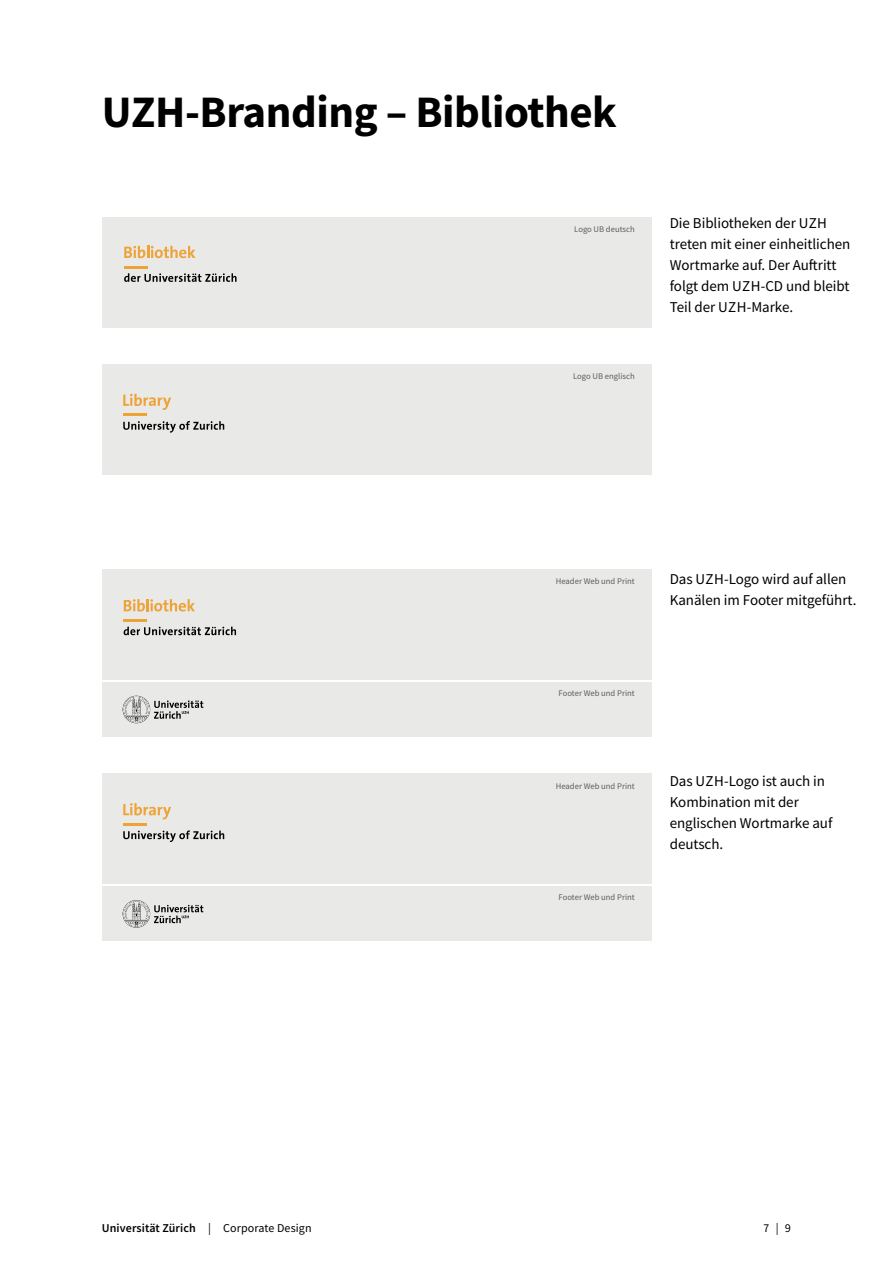
<style>
.page{position:relative;width:893px;height:1263px;background:#fff}
.page>*{position:absolute;margin:0;border:0;box-sizing:border-box;transform-origin:0 0}
.t1{font:700 45px "Source Sans Pro";letter-spacing:-.01em;color:#000}
.t2{font:15px/21px "Source Sans Pro";letter-spacing:-.005em;color:#000}
.t3{font:600 12px "Source Sans Pro";letter-spacing:.01em;color:#000}
.t4{font:12px "Source Sans Pro";color:#000}
.t5{font:8.55px "Source Sans Pro";color:#5b5e5f}
.s1{font-weight:400}
</style>
<div class="page">
<div style="left:102px;top:217px;width:550px;height:110px;background:#e9e9e8"></div>
<div style="left:102px;top:364px;width:550px;height:111px;background:#e9e9e8"></div>
<div style="left:102px;top:569px;width:550px;height:111px;background:#e9e9e8"></div>
<div style="left:102px;top:774px;width:550px;height:110px;background:#e9e9e8"></div>
<div style="left:102px;top:682px;width:550px;height:55px;background:#e9e9e8"></div>
<div style="left:102px;top:886px;width:550px;height:55px;background:#e9e9e8"></div>
<svg style="left:123px;top:696px;width:80px;height:27px"></svg>
<svg style="left:123px;top:900px;width:80px;height:28px"></svg>
<hr style="left:123px;top:414px;width:24px;height:2px;background:#efa335">
<svg style="left:123px;top:394px;width:48px;height:16px"></svg>
<svg style="left:123px;top:421px;width:101px;height:12px"></svg>
<svg style="left:124px;top:246px;width:71px;height:12px"></svg>
<hr style="left:124px;top:266px;width:24px;height:2px;background:#eea337">
<svg style="left:124px;top:273px;width:113px;height:9px"></svg>
<hr style="left:123px;top:823px;width:24px;height:2px;background:#efa335">
<svg style="left:123px;top:803px;width:48px;height:16px"></svg>
<svg style="left:123px;top:830px;width:101px;height:12px"></svg>
<svg style="left:124px;top:599px;width:71px;height:12px"></svg>
<hr style="left:124px;top:619px;width:23px;height:2px;background:#eea337">
<svg style="left:124px;top:627px;width:112px;height:8px"></svg>
<h1 class="t1" style="left:102px;top:82px;width:517px">UZH-Branding – Bibliothek</h1>
<p class="t5" style="left:574px;top:223px;width:62px">Logo UB deutsch</p>
<p class="t5" style="left:573px;top:371px;width:63px">Logo UB englisch</p>
<p class="t2" style="left:670px;top:212px;width:182px">Die Bibliotheken der UZH treten mit einer einheitlichen<br>Wortmarke auf. Der Auftritt folgt dem UZH-CD und bleibt<br>Teil der UZH-Marke.</p>
<p class="t5" style="left:556px;top:576px;width:80px">Header Web und Print</p>
<p class="t5" style="left:559px;top:687px;width:78px">Footer Web und Print</p>
<p class="t5" style="left:556px;top:780px;width:80px">Header Web und Print</p>
<p class="t5" style="left:559px;top:891px;width:78px">Footer Web und Print</p>
<p class="t2" style="left:670px;top:568px;width:188px">Das UZH-Logo wird auf allen<br>Kanälen im Footer mitgeführt.</p>
<p class="t2" style="left:670px;top:770px;width:164px">Das UZH-Logo ist auch in<br>Kombination mit der englischen Wortmarke auf deutsch.</p>
<p class="t3" style="left:102px;top:1220px;width:211px">Universität Zürich <span class="s1">| Corporate Design</span></p>
<p class="t4" style="left:764px;top:1220px;width:29px">7|9</p>
</div>
